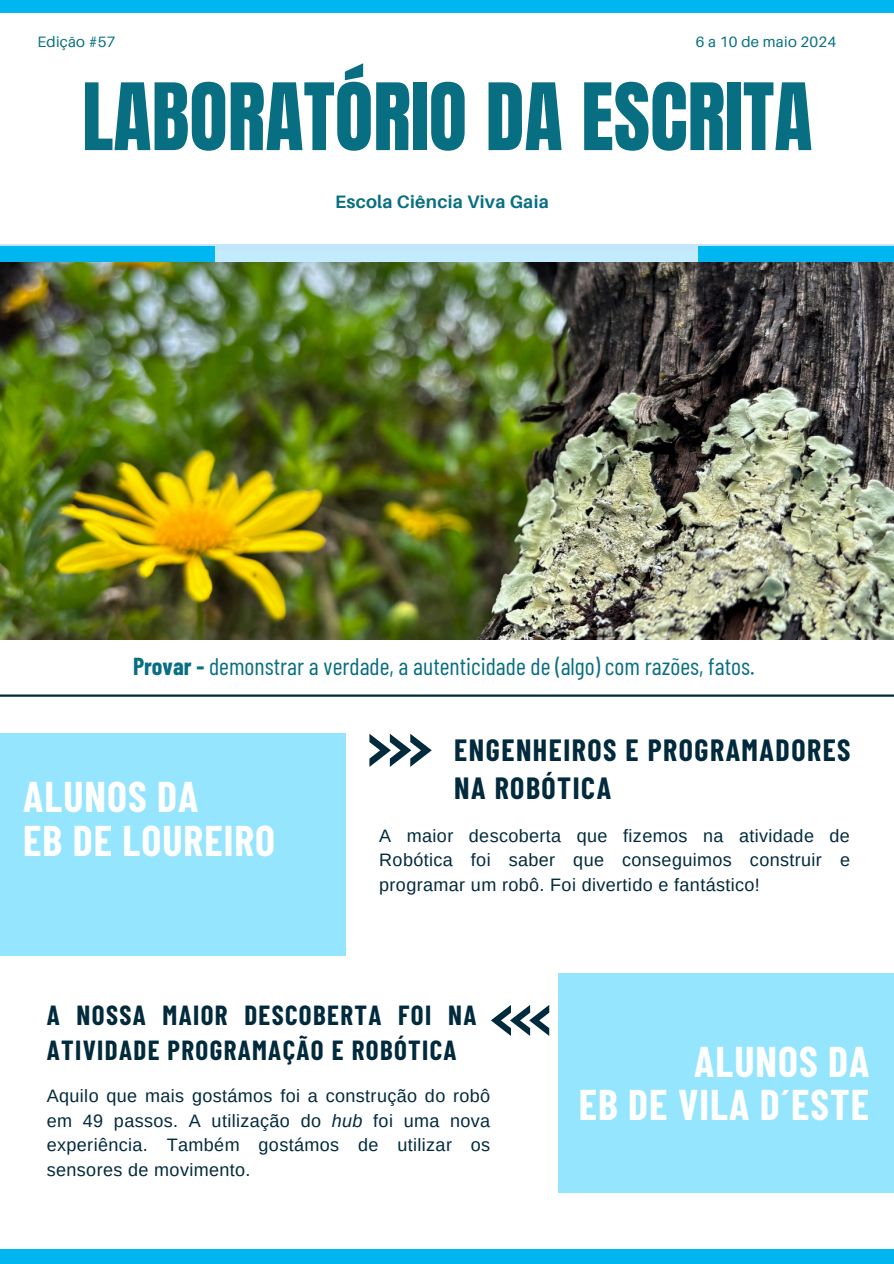
<style>
.page{position:relative;width:894px;height:1264px;background:#fff}
.page>*{position:absolute;margin:0;border:0;box-sizing:border-box;transform-origin:0 0}
.t1{font:78.9px "Anton";color:#086f82}
.t2{font:700 42px/43.8px "Barlow Condensed";letter-spacing:.025em;color:#fff}
.t3{font:700 30px/38.2px "Barlow Condensed";letter-spacing:.05em;color:#022a3d}
.t4{font:700 27px/34.8px "Barlow Condensed";letter-spacing:.05em;color:#022a3d}
.t5{font:24px "Barlow Condensed";color:#086f82}
.t6{font:18px/24.8px "Arimo";letter-spacing:.02em;color:#022a3d;text-align:justify}
.t7{font:700 18px "Aileron";letter-spacing:.015em;color:#086f82}
.t8{font:15px "Aileron";letter-spacing:.015em;color:#086f82}
.s1{font-weight:700}
.s2{font-style:italic}
</style>
<div class="page">
<div style="left:0;top:733px;width:346px;height:222px;background:#95e5ff"></div>
<div style="left:0;top:244px;width:893px;height:18px;background:#c3ebff"></div>
<div style="left:0;top:246px;width:214px;height:23px;background:#00b6f0"></div>
<div style="left:698px;top:246px;width:195px;height:23px;background:#00b6f0"></div>
<div style="left:558px;top:973px;width:335px;height:220px;background:#95e5ff"></div>
<svg style="left:369px;top:733px;width:62px;height:34px"></svg>
<svg style="left:491px;top:1005px;width:58px;height:30px"></svg>
<div style="left:0;top:0;width:893px;height:12px;background:#00b6f0"></div>
<div style="left:0;top:1249px;width:893px;height:14px;background:#00b6f0"></div>
<hr style="left:0;top:694px;width:893px;height:2px;background:#022a3d">
<img style="left:0;top:262px;width:893px;height:377px">
<h3 class="t8" style="left:37px;top:32px;width:79px">Edição #57</h3>
<h6 class="t8" style="left:695px;top:32px;width:142px">6 a 10 de maio 2024</h6>
<h1 class="t1" style="left:82px;top:60px;width:731px">LABORATÓRIO DA ESCRITA</h1>
<p class="t7" style="left:335px;top:190px;width:215px">Escola Ciência Viva Gaia</p>
<p class="t5" style="left:133px;top:651px;width:623px"><span class="s1">Provar -</span> demonstrar a verdade, a autenticidade de (algo) com razões, fatos.</p>
<h4 class="t2" style="left:23px;top:773px;width:253px">ALUNOS DA<br>EB DE LOUREIRO</h4>
<p class="t3" style="left:454px;top:729px;width:398px">ENGENHEIROS E PROGRAMADORES<br>NA ROBÓTICA</p>
<p class="t6" style="left:379px;top:823px;width:472px">A maior descoberta que fizemos na atividade de Robótica foi saber que conseguimos construir e programar um robô. Foi divertido e fantástico!</p>
<h5 class="t4" style="left:47px;top:996px;width:431px">A NOSSA MAIOR DESCOBERTA FOI NA<br>ATIVIDADE PROGRAMAÇÃO E ROBÓTICA</h5>
<h3 class="t6" style="left:47px;top:1083px;width:445px">Aquilo que mais gostámos foi a construção do robô em 49 passos. A utilização do <span class="s2">hub</span> foi uma nova experiência. Também gostámos de utilizar os sensores de movimento.</h3>
<h2 class="t2" style="left:578px;top:1037px;width:292px;text-align:right">ALUNOS DA<br>EB DE VILA D´ESTE</h2>
</div>
